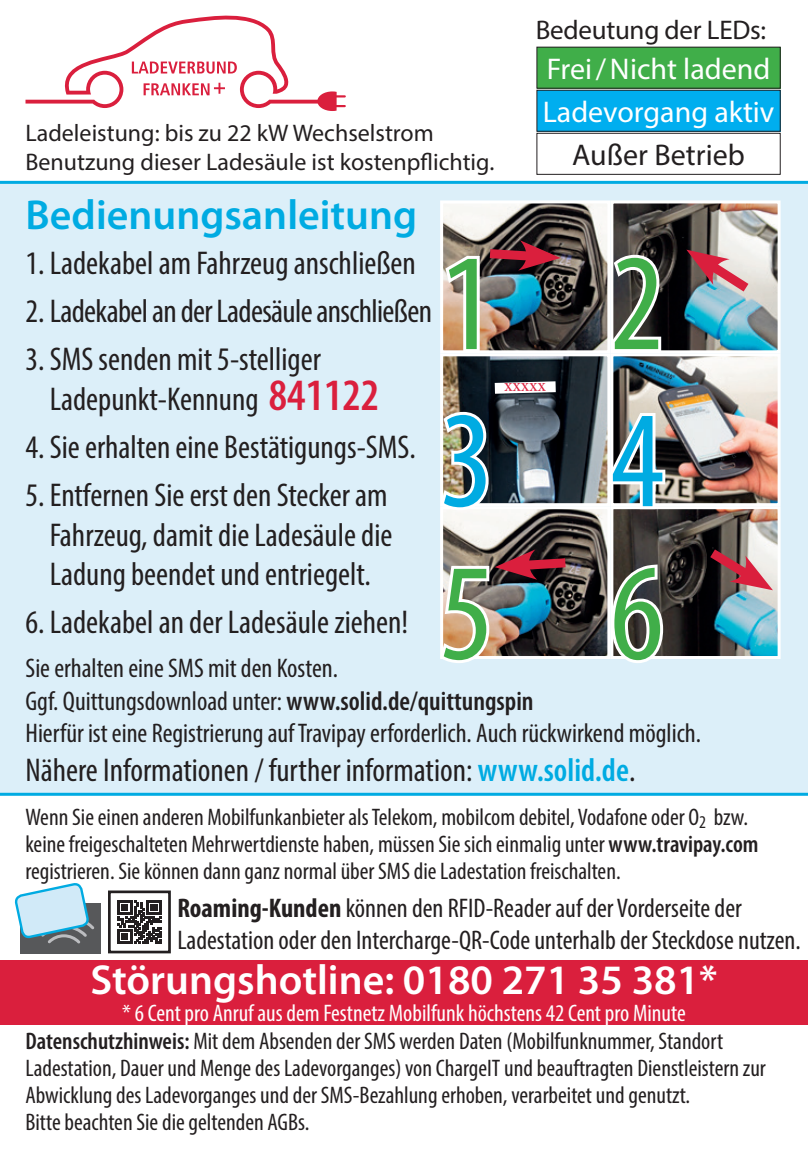
<style>
.page{position:relative;width:808px;height:1149px;background:#fff}
.page>*{position:absolute;margin:0;border:0;box-sizing:border-box;transform-origin:0 0}
.t1{font:condensed 138.6px "Myriad Pro";color:#40ae49}
.t2{font:condensed 138.6px "Myriad Pro";color:#00abe2}
.t3{font:600 42px "Myriad Pro";color:#fff}
.t4{font:600 42px "Myriad Pro";color:#00abe2}
.t5{font:condensed 33px/39.6px "Myriad Pro";color:#231f20}
.t6{font:condensed 33px "Myriad Pro";letter-spacing:-.02em;color:#231f20}
.t7{font:30px/43.2px "Myriad Pro";color:#fff}
.t8{font:30px "Myriad Pro";color:#231f20}
.t9{font:condensed 27px/32.4px "Myriad Pro";color:#231f20}
.t10{font:27px "Myriad Pro";letter-spacing:-.01em;color:#231f20}
.t11{font:condensed 24px/27px "Myriad Pro";color:#231f20}
.t12{font:24px/28.8px "Myriad Pro";color:#231f20}
.t13{font:condensed 24px "Myriad Pro";color:#fff}
.t14{font:600 12px "Minion Pro";color:#da1f3d}
.s1{font-weight:600;font-size:45px;color:#da1f3d}
.s2{font-weight:600}
.s3{font-weight:600;color:#00abe2}
.s4{font-weight:700}
</style>
<div class="page">
<div style="left:0;top:181px;width:808px;height:614px;background:#dceff9"></div>
<div style="left:0;top:959px;width:808px;height:65px;background:#da1f3d"></div>
<svg style="left:26px;top:15px;width:319px;height:96px"></svg>
<svg style="left:118px;top:900px;width:43px;height:43px"></svg>
<div style="left:108px;top:890px;width:63px;height:63px;border:3px solid #231f20"></div>
<div style="left:20px;top:902px;width:80px;height:51px;background:#57585a"></div>
<svg style="left:15px;top:883px;width:82px;height:71px"></svg>
<div style="left:537px;top:47px;width:243px;height:41px;background:#40ae49"></div>
<div style="left:536px;top:47px;width:244px;height:41px;border:1px solid #231f20"></div>
<div style="left:537px;top:90px;width:243px;height:41px;background:#00aeef"></div>
<div style="left:536px;top:90px;width:244px;height:42px;border:1px solid #231f20"></div>
<div style="left:536px;top:133px;width:244px;height:42px;border:1px solid #231f20"></div>
<img style="left:444px;top:510px;width:162px;height:144px">
<div style="left:440px;top:506px;width:170px;height:152px;border:3px solid #fff"></div>
<img style="left:614px;top:510px;width:162px;height:144px">
<div style="left:610px;top:506px;width:170px;height:152px;border:3px solid #fff"></div>
<img style="left:614px;top:357px;width:162px;height:145px">
<div style="left:610px;top:353px;width:170px;height:153px;border:3px solid #fff"></div>
<img style="left:444px;top:357px;width:162px;height:145px">
<div style="left:440px;top:353px;width:170px;height:153px;border:3px solid #fff"></div>
<img style="left:614px;top:204px;width:162px;height:145px">
<div style="left:610px;top:200px;width:170px;height:153px;border:3px solid #fff"></div>
<img style="left:444px;top:204px;width:162px;height:145px">
<div style="left:440px;top:200px;width:170px;height:153px;border:3px solid #fff"></div>
<svg style="left:606px;top:252px;width:58px;height:103px"></svg>
<img style="left:607px;top:410px;width:61px;height:102px">
<svg style="left:608px;top:561px;width:58px;height:105px"></svg>
<img style="left:442px;top:240px;width:119px;height:115px">
<img style="left:436px;top:409px;width:56px;height:104px">
<svg style="left:686px;top:249px;width:72px;height:51px;background:#b5939a"></svg>
<svg style="left:495px;top:381px;width:61px;height:12px"></svg>
<svg style="left:700px;top:540px;width:73px;height:50px;background:#8e6266"></svg>
<img style="left:437px;top:549px;width:138px;height:117px">
<p class="t12" style="left:26px;top:118px;width:470px">Ladeleistung: bis zu 22 kW Wechselstrom<br>Benutzung dieser Ladesäule ist kostenpflichtig.</p>
<h2 class="t4" style="left:26px;top:188px;width:393px">Bedienungsanleitung</h2>
<p class="t10" style="left:536px;top:13px;width:232px">Bedeutung der LEDs:</p>
<p class="t7" style="left:543px;top:47px;width:233px">Frei/Nicht ladend<br>Ladevorgang aktiv</p>
<p class="t8" style="left:572px;top:136px;width:174px">Außer Betrieb</p>
<h3 class="t5" style="left:26px;top:242px;width:392px">1. Ladekabel am Fahrzeug anschließen</h3>
<h3 class="t6" style="left:26px;top:291px;width:408px">2. Ladekabel an der Ladesäule anschließen</h3>
<h3 class="t5" style="left:50px;top:339px;width:331px;text-indent:-24px">3. SMS senden mit 5-stelliger<br>Ladepunkt-Kennung <span class="s1">841122</span></h3>
<h3 class="t5" style="left:26px;top:426px;width:392px">4. Sie erhalten eine Bestätigungs-SMS.</h3>
<h3 class="t5" style="left:50px;top:474px;width:344px;text-indent:-24px">5. Entfernen Sie erst den Stecker am<br>Fahrzeug, damit die Ladesäule die<br>Ladung beendet und entriegelt.</h3>
<h3 class="t5" style="left:26px;top:602px;width:384px">6. Ladekabel an der Ladesäule ziehen!</h3>
<p class="t9" style="left:26px;top:651px;width:677px">Sie erhalten eine SMS mit den Kosten.<br>Ggf. Quittungsdownload unter: <span class="s2">www.solid.de/quittungspin<br></span>Hierfür ist eine Registrierung auf Travipay erforderlich. Auch rückwirkend möglich.</p>
<h1 class="t1" style="left:610px;top:219px;width:55px">2</h1>
<h1 class="t1" style="left:440px;top:219px;width:55px">1</h1>
<p class="t14" style="left:504px;top:379px;width:43px;rotate:-1deg">XXXXX</p>
<h1 class="t2" style="left:440px;top:376px;width:55px">3</h1>
<h1 class="t2" style="left:610px;top:376px;width:55px">4</h1>
<h1 class="t1" style="left:610px;top:529px;width:55px">6</h1>
<h1 class="t1" style="left:440px;top:529px;width:55px">5</h1>
<h3 class="t5" style="left:26px;top:749px;width:611px">Nähere Informationen / further information: <span class="s3">www.solid.de</span>.</h3>
<p class="t11" style="left:26px;top:803px;width:734px">Wenn Sie einen anderen Mobilfunkanbieter als Telekom, mobilcom debitel, Vodafone oder O<sub>2</sub> bzw. keine freigeschalteten Mehrwertdienste haben, müssen Sie sich einmalig unter <span class="s2">www.travipay.com </span>registrieren. Sie können dann ganz normal über SMS die Ladestation freischalten.</p>
<p class="t9" style="left:177px;top:891px;width:625px"><span class="s4">Roaming-Kunden</span> können den RFID-Reader auf der Vorderseite der<br>Ladestation oder den Intercharge-QR-Code unterhalb der Steckdose nutzen.</p>
<h2 class="t3" style="left:90px;top:952px;width:629px">Störungshotline: 0180 271 35 381*</h2>
<p class="t13" style="left:122px;top:998px;width:565px">* 6 Cent pro Anruf aus dem Festnetz Mobilfunk höchstens 42 Cent pro Minute</p>
<p class="t11" style="left:26px;top:1026px;width:742px"><span class="s2">Datenschutzhinweis:</span> Mit dem Absenden der SMS werden Daten (Mobilfunknummer, Standort Ladestation, Dauer und Menge des Ladevorganges) von ChargeIT und beauftragten Dienstleistern zur Abwicklung des Ladevorganges und der SMS-Bezahlung erhoben, verarbeitet und genutzt.<br>Bitte beachten Sie die geltenden AGBs.</p>
</div>
